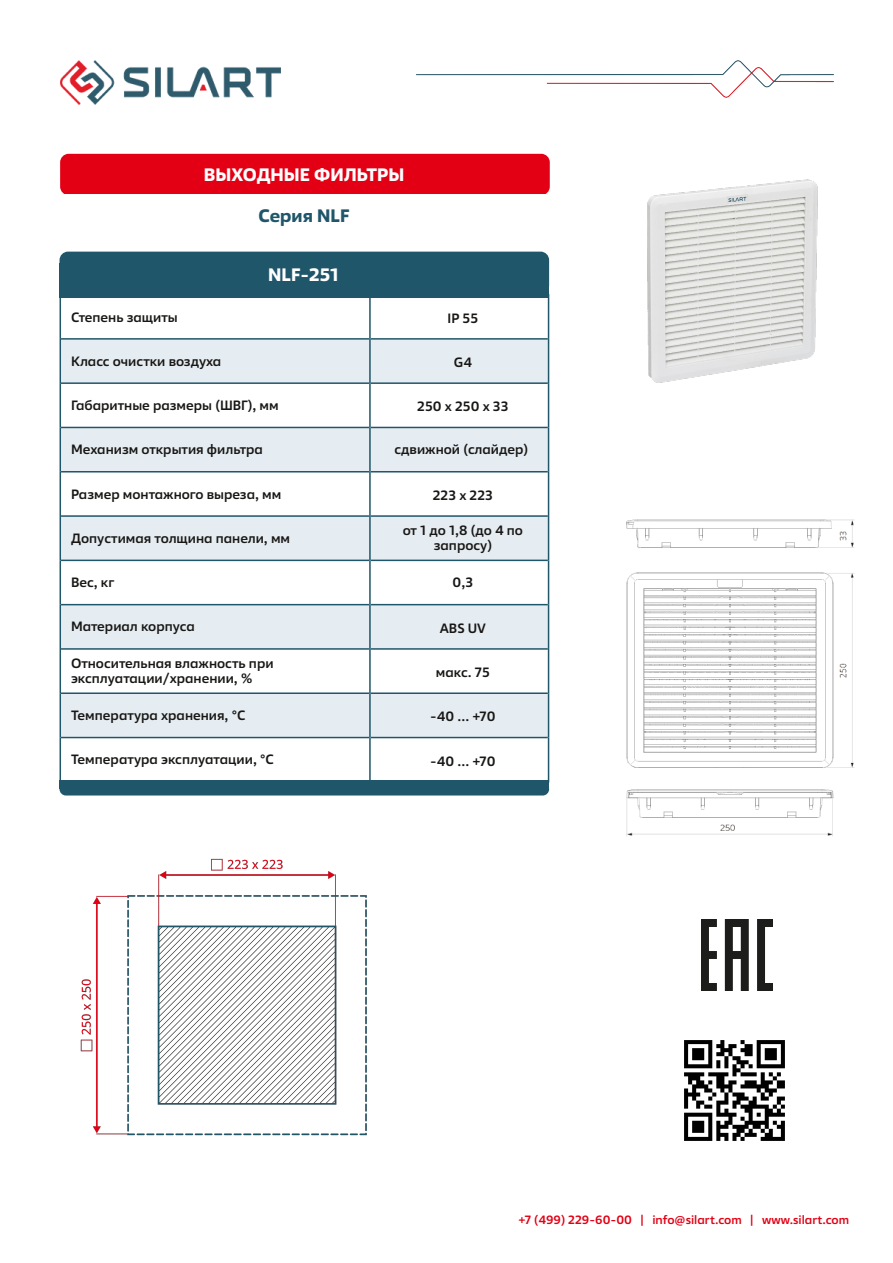
<style>
.page{position:relative;width:893px;height:1263px;background:#fff}
.page>*{position:absolute;margin:0;border:0;box-sizing:border-box;transform-origin:0 0}
.t1{font:700 18px "Vast";color:#fff}
.t2{font:700 18px "Vast";color:#205669}
.t3{font:500 13.5px/15px "Vast";color:#181715;text-align:center}
.t4{font:500 12px "Vast";color:#e30014}
</style>
<div class="page">
<img style="left:61px;top:61px;width:220px;height:44px">
<img style="left:417px;top:61px;width:416px;height:37px">
<div style="left:60px;top:154px;width:490px;height:41px;background:#e30014;border-radius:9px"></div>
<div style="left:60px;top:339px;width:310px;height:44px;background:#e6edf2"></div>
<div style="left:370px;top:339px;width:179px;height:44px;background:#e6edf2"></div>
<div style="left:60px;top:427px;width:310px;height:45px;background:#e6edf2"></div>
<div style="left:370px;top:427px;width:179px;height:45px;background:#e6edf2"></div>
<div style="left:60px;top:516px;width:310px;height:44px;background:#e6edf2"></div>
<div style="left:370px;top:516px;width:179px;height:44px;background:#e6edf2"></div>
<div style="left:60px;top:605px;width:310px;height:44px;background:#e6edf2"></div>
<div style="left:370px;top:605px;width:179px;height:44px;background:#e6edf2"></div>
<div style="left:60px;top:693px;width:310px;height:44px;background:#e6edf2"></div>
<div style="left:370px;top:693px;width:179px;height:44px;background:#e6edf2"></div>
<hr style="left:369px;top:294px;width:2px;height:45px;background:#205669">
<hr style="left:60px;top:294px;width:1px;height:45px;background:#205669">
<hr style="left:548px;top:294px;width:1px;height:45px;background:#205669">
<hr style="left:369px;top:339px;width:2px;height:44px;background:#205669">
<hr style="left:60px;top:339px;width:1px;height:44px;background:#205669">
<hr style="left:548px;top:339px;width:1px;height:44px;background:#205669">
<hr style="left:369px;top:383px;width:2px;height:44px;background:#205669">
<hr style="left:60px;top:383px;width:1px;height:44px;background:#205669">
<hr style="left:548px;top:383px;width:1px;height:44px;background:#205669">
<hr style="left:369px;top:427px;width:2px;height:45px;background:#205669">
<hr style="left:60px;top:427px;width:1px;height:45px;background:#205669">
<hr style="left:548px;top:427px;width:1px;height:45px;background:#205669">
<hr style="left:369px;top:472px;width:2px;height:44px;background:#205669">
<hr style="left:60px;top:472px;width:1px;height:44px;background:#205669">
<hr style="left:548px;top:472px;width:1px;height:44px;background:#205669">
<hr style="left:369px;top:516px;width:2px;height:44px;background:#205669">
<hr style="left:60px;top:516px;width:1px;height:44px;background:#205669">
<hr style="left:548px;top:516px;width:1px;height:44px;background:#205669">
<hr style="left:369px;top:560px;width:2px;height:45px;background:#205669">
<hr style="left:60px;top:560px;width:1px;height:45px;background:#205669">
<hr style="left:548px;top:560px;width:1px;height:45px;background:#205669">
<hr style="left:369px;top:605px;width:2px;height:44px;background:#205669">
<hr style="left:60px;top:605px;width:1px;height:44px;background:#205669">
<hr style="left:548px;top:605px;width:1px;height:44px;background:#205669">
<hr style="left:369px;top:649px;width:2px;height:44px;background:#205669">
<hr style="left:60px;top:649px;width:1px;height:44px;background:#205669">
<hr style="left:548px;top:649px;width:1px;height:44px;background:#205669">
<hr style="left:369px;top:693px;width:2px;height:44px;background:#205669">
<hr style="left:60px;top:693px;width:1px;height:44px;background:#205669">
<hr style="left:548px;top:693px;width:1px;height:44px;background:#205669">
<hr style="left:369px;top:737px;width:2px;height:45px;background:#205669">
<hr style="left:60px;top:737px;width:1px;height:45px;background:#205669">
<hr style="left:548px;top:737px;width:1px;height:45px;background:#205669">
<hr style="left:61px;top:338px;width:308px;height:2px;background:#205669">
<hr style="left:371px;top:338px;width:177px;height:2px;background:#205669">
<hr style="left:61px;top:382px;width:308px;height:2px;background:#205669">
<hr style="left:371px;top:382px;width:177px;height:2px;background:#205669">
<hr style="left:61px;top:427px;width:308px;height:1px;background:#205669">
<hr style="left:371px;top:427px;width:177px;height:1px;background:#205669">
<hr style="left:61px;top:471px;width:308px;height:1px;background:#205669">
<hr style="left:371px;top:471px;width:177px;height:1px;background:#205669">
<hr style="left:61px;top:515px;width:308px;height:2px;background:#205669">
<hr style="left:371px;top:515px;width:177px;height:2px;background:#205669">
<hr style="left:61px;top:560px;width:308px;height:1px;background:#205669">
<hr style="left:371px;top:560px;width:177px;height:1px;background:#205669">
<hr style="left:61px;top:604px;width:308px;height:1px;background:#205669">
<hr style="left:371px;top:604px;width:177px;height:1px;background:#205669">
<hr style="left:61px;top:648px;width:308px;height:2px;background:#205669">
<hr style="left:371px;top:648px;width:177px;height:2px;background:#205669">
<hr style="left:61px;top:692px;width:308px;height:2px;background:#205669">
<hr style="left:371px;top:692px;width:177px;height:2px;background:#205669">
<hr style="left:61px;top:737px;width:308px;height:1px;background:#205669">
<hr style="left:371px;top:737px;width:177px;height:1px;background:#205669">
<div style="left:60px;top:263px;width:489px;height:34px;background:#205669"></div>
<div style="left:60px;top:252px;width:489px;height:42px;background:#205669;border-radius:9px"></div>
<div style="left:60px;top:780px;width:489px;height:8px;background:#205669"></div>
<div style="left:60px;top:783px;width:489px;height:12px;background:#205669;border-radius:6px"></div>
<img style="left:647px;top:179px;width:171px;height:204px">
<img style="left:626px;top:519px;width:229px;height:317px">
<img style="left:80px;top:858px;width:287px;height:278px">
<img style="left:684px;top:1040px;width:101px;height:101px">
<img style="left:701px;top:919px;width:72px;height:72px">
<h1 class="t1" style="left:204px;top:164px;width:202px">ВЫХОДНЫЕ ФИЛЬТРЫ</h1>
<h1 class="t2" style="left:259px;top:205px;width:92px">Серия NLF</h1>
<h1 class="t1" style="left:268px;top:264px;width:72px">NLF-251</h1>
<p class="t3" style="left:71px;top:310px;width:108px">Степень защиты</p>
<p class="t3" style="left:448px;top:311px;width:32px">IP 55</p>
<p class="t3" style="left:71px;top:353px;width:152px">Класс очистки воздуха</p>
<p class="t3" style="left:454px;top:355px;width:20px">G4</p>
<p class="t3" style="left:71px;top:398px;width:209px">Габаритные размеры (ШВГ), мм</p>
<p class="t3" style="left:417px;top:399px;width:93px">250 х 250 х 33</p>
<p class="t3" style="left:71px;top:442px;width:193px">Механизм открытия фильтра</p>
<p class="t3" style="left:394px;top:442px;width:135px">cдвижной (слайдер)</p>
<p class="t3" style="left:71px;top:486px;width:212px">Размер монтажного выреза, мм</p>
<p class="t3" style="left:433px;top:488px;width:62px">223 x 223</p>
<p class="t3" style="left:71px;top:530px;width:221px">Допустимая толщина панели, мм</p>
<p class="t3" style="left:403px;top:523px;width:122px">от 1 до 1,8 (до 4 по запросу)</p>
<p class="t3" style="left:71px;top:575px;width:45px">Вес, кг</p>
<p class="t3" style="left:453px;top:575px;width:22px">0,3</p>
<p class="t3" style="left:71px;top:619px;width:125px">Материал корпуса</p>
<p class="t3" style="left:440px;top:621px;width:48px">ABS UV</p>
<p class="t3" style="left:71px;top:656px;width:204px;text-align:left">Относительная влажность при эксплуатации/хранении, %</p>
<p class="t3" style="left:436px;top:665px;width:56px">макс. 75</p>
<p class="t3" style="left:71px;top:708px;width:176px">Температура хранения, °C</p>
<p class="t3" style="left:430px;top:709px;width:67px">-40 ... +70</p>
<p class="t3" style="left:71px;top:752px;width:204px">Температура эксплуатации, °C</p>
<p class="t3" style="left:430px;top:753px;width:67px">-40 ... +70</p>
<p class="t4" style="left:518px;top:1212px;width:332px">+7 (499) 229-60-00 | info@silart.com | www.silart.com</p>
</div>
